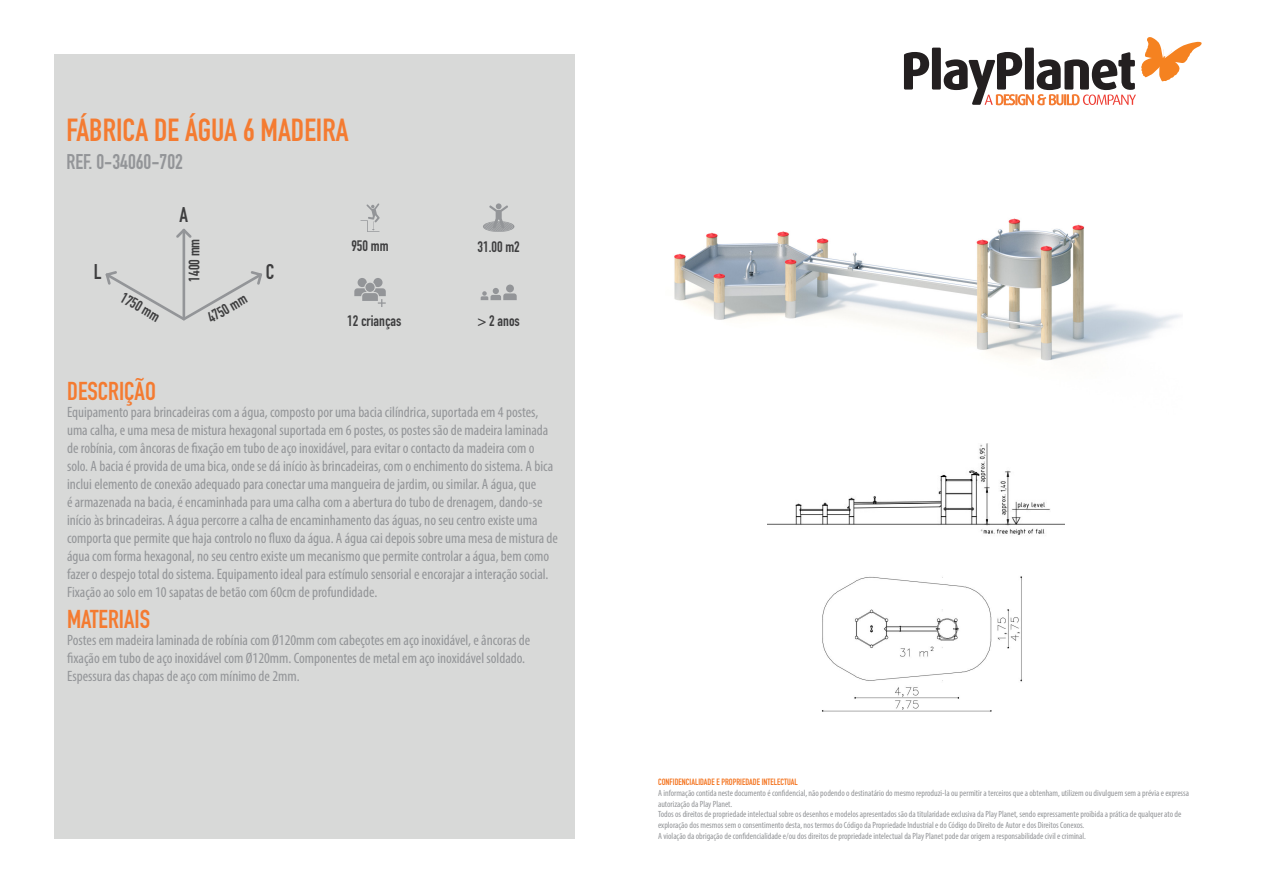
<style>
.page{position:relative;width:1263px;height:893px;background:#fff}
.page>*{position:absolute;margin:0;border:0;box-sizing:border-box;transform-origin:0 0}
.t1{font:31.5px "DIN Engschrift Std";color:#f47b31}
.t2{font:25.5px "DIN Engschrift Std";color:#f47b31}
.t3{font:21px "DIN Engschrift Std";color:#939598}
.t4{font:21px "DIN Engschrift Std";color:#3e3e3f}
.t5{font:condensed 15px/18px "Myriad Pro";color:#939598}
.t6{font:15px "DIN Engschrift Std";color:#3e3e3f}
.t7{font:condensed 9px/10.8px "Myriad Pro";color:#939598}
.t8{font:9px "DIN Engschrift Std";color:#f47521}
</style>
<div class="page">
<div style="left:54px;top:54px;width:520px;height:785px;background:#d8d9d8"></div>
<svg style="left:360px;top:203px;width:20px;height:29px"></svg>
<svg style="left:354px;top:278px;width:32px;height:29px"></svg>
<div style="left:506px;top:285px;width:8px;height:7px;background:#939598;border-radius:50%"></div>
<svg style="left:481px;top:288px;width:36px;height:12px"></svg>
<svg style="left:483px;top:203px;width:32px;height:29px"></svg>
<svg style="left:106px;top:229px;width:156px;height:92px"></svg>
<img style="left:674px;top:218px;width:508px;height:143px">
<img style="left:822px;top:576px;width:200px;height:136px">
<img style="left:767px;top:443px;width:298px;height:92px">
<svg style="left:904px;top:52px;width:25px;height:38px"></svg>
<div style="left:932px;top:48px;width:9px;height:42px;background:#231f20"></div>
<svg style="left:944px;top:38px;width:258px;height:67px"></svg>
<p class="t1" style="left:66px;top:112px;width:284px">FÁBRICA DE ÁGUA 6 MADEIRA</p>
<p class="t3" style="left:66px;top:149px;width:118px">REF. 0-34060-702</p>
<p class="t4" style="left:180px;top:202px;width:10px">A</p>
<p class="t6" style="left:185px;top:282px;width:44px;rotate:-90deg">1400 mm</p>
<p class="t4" style="left:94px;top:259px;width:9px">L</p>
<p class="t4" style="left:266px;top:259px;width:10px">C</p>
<p class="t6" style="left:126px;top:289px;width:44px;rotate:30deg">1750 mm</p>
<p class="t6" style="left:204px;top:311px;width:44px;rotate:-30deg">4750 mm</p>
<p class="t6" style="left:351px;top:237px;width:39px">950 mm</p>
<p class="t6" style="left:347px;top:312px;width:56px">12 crianças</p>
<p class="t6" style="left:477px;top:238px;width:44px">31.00 m2</p>
<p class="t6" style="left:477px;top:312px;width:44px">&gt; 2 anos</p>
<p class="t2" style="left:67px;top:376px;width:90px">DESCRIÇÃO</p>
<p class="t5" style="left:67px;top:403px;width:492px">Equipamento para brincadeiras com a água, composto por uma bacia cilíndrica, suportada em 4 postes, uma calha, e uma mesa de mistura hexagonal suportada em 6 postes, os postes são de madeira laminada de robínia, com âncoras de fixação em tubo de aço inoxidável, para evitar o contacto da madeira com o solo. A bacia é provida de uma bica, onde se dá início às brincadeiras, com o enchimento do sistema. A bica inclui elemento de conexão adequado para conectar uma mangueira de jardim, ou similar. A água, que<br>é armazenada na bacia, é encaminhada para uma calha com a abertura do tubo de drenagem, dando-se início às brincadeiras. A água percorre a calha de encaminhamento das águas, no seu centro existe uma comporta que permite que haja controlo no fluxo da água. A água cai depois sobre uma mesa de mistura de água com forma hexagonal, no seu centro existe um mecanismo que permite controlar a água, bem como fazer o despejo total do sistema. Equipamento ideal para estímulo sensorial e encorajar a interação social.<br>Fixação ao solo em 10 sapatas de betão com 60cm de profundidade.</p>
<p class="t2" style="left:67px;top:604px;width:85px">MATERIAIS</p>
<p class="t5" style="left:67px;top:631px;width:465px">Postes em madeira laminada de robínia com Ø120mm com cabeçotes em aço inoxidável, e âncoras de fixação em tubo de aço inoxidável com Ø120mm. Componentes de metal em aço inoxidável soldado.<br>Espessura das chapas de aço com mínimo de 2mm.</p>
<p class="t8" style="left:658px;top:776px;width:141px">CONFIDENCIALIDADE E PROPRIEDADE INTELECTUAL</p>
<p class="t7" style="left:658px;top:787px;width:532px">A informação contida neste documento é confidencial, não podendo o destinatário do mesmo reproduzi-la ou permitir a terceiros que a obtenham, utilizem ou divulguem sem a prévia e expressa autorização da Play Planet.</p>
<p class="t7" style="left:658px;top:809px;width:525px">Todos os direitos de propriedade intelectual sobre os desenhos e modelos apresentados são da titularidade exclusiva da Play Planet, sendo expressamente proibida a prática de qualquer ato de exploração dos mesmos sem o consentimento desta, nos termos do Código da Propriedade Industrial e do Código do Direito de Autor e dos Direitos Conexos.</p>
<p class="t7" style="left:658px;top:830px;width:429px">A violação da obrigação de confidencialidade e/ou dos direitos de propriedade intelectual da Play Planet pode dar origem a responsabilidade civil e criminal.</p>
</div>
